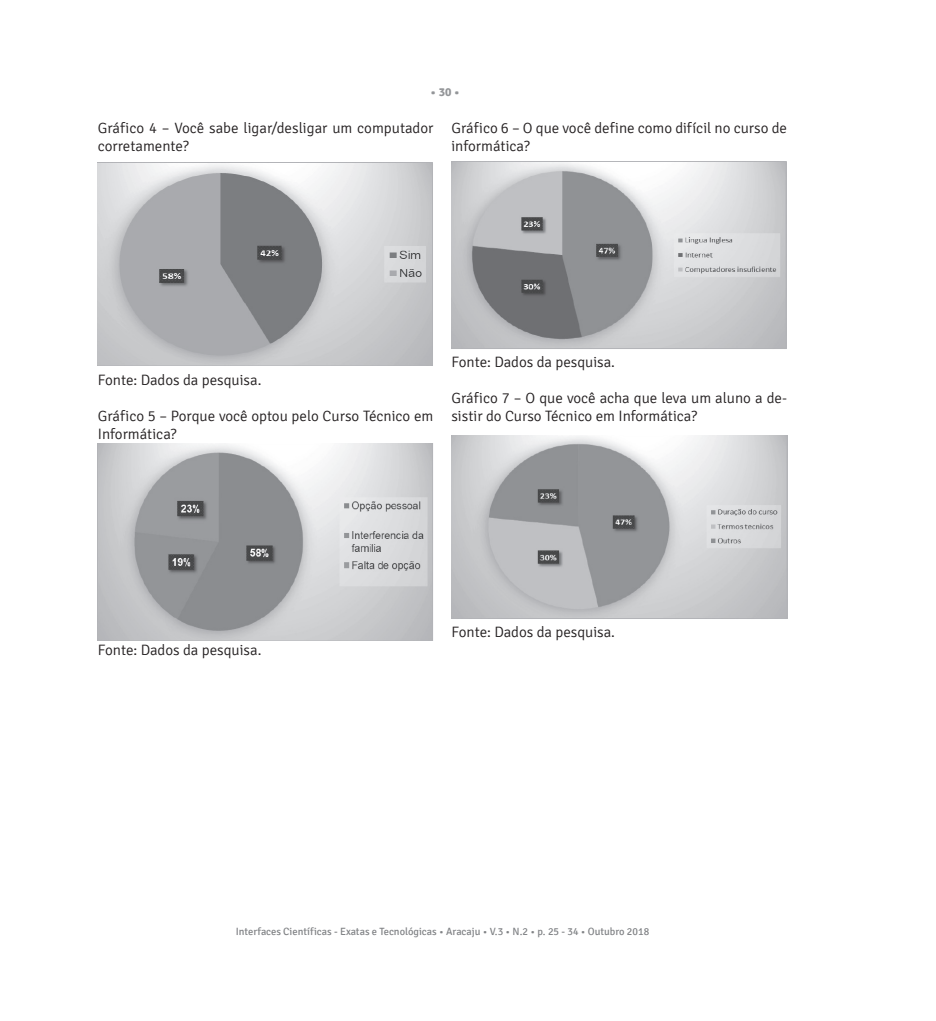
<style>
.page{position:relative;width:936px;height:1021px;background:#fff}
.page>*{position:absolute;margin:0;border:0;box-sizing:border-box;transform-origin:0 0}
.t1{font:300 15px/18px "Signika";color:#231f20}
.t2{font:700 12px "Signika";color:#939598}
.t3{font:10.5px "Signika";color:#808285}
</style>
<div class="page">
<img style="left:98px;top:163px;width:335px;height:203px">
<img style="left:98px;top:443px;width:335px;height:197px">
<img style="left:451px;top:162px;width:335px;height:187px">
<img style="left:451px;top:435px;width:336px;height:184px">
<p class="t2" style="left:430px;top:85px;width:31px">• 30 •</p>
<p class="t1" style="left:98px;top:119px;width:337px">Gráfico 4 – Você sabe ligar/desligar um computador corretamente?</p>
<p class="t1" style="left:451px;top:119px;width:337px">Gráfico 6 – O que você define como difícil no curso de informática?</p>
<p class="t1" style="left:98px;top:371px;width:165px">Fonte: Dados da pesquisa.</p>
<p class="t1" style="left:98px;top:407px;width:337px">Gráfico 5 – Porque você optou pelo Curso Técnico em<br>Informática?</p>
<p class="t1" style="left:451px;top:353px;width:165px">Fonte: Dados da pesquisa.</p>
<p class="t1" style="left:451px;top:389px;width:337px">Gráfico 7 – O que você acha que leva um aluno a de&shy;sistir do Curso Técnico em Informática?</p>
<p class="t1" style="left:98px;top:641px;width:165px">Fonte: Dados da pesquisa.</p>
<p class="t1" style="left:451px;top:623px;width:165px">Fonte: Dados da pesquisa.</p>
<p class="t3" style="left:236px;top:925px;width:415px">Interfaces Científicas - Exatas e Tecnológicas • Aracaju • V.3 • N.2 • p. 25 - 34 • Outubro 2018</p>
</div>
